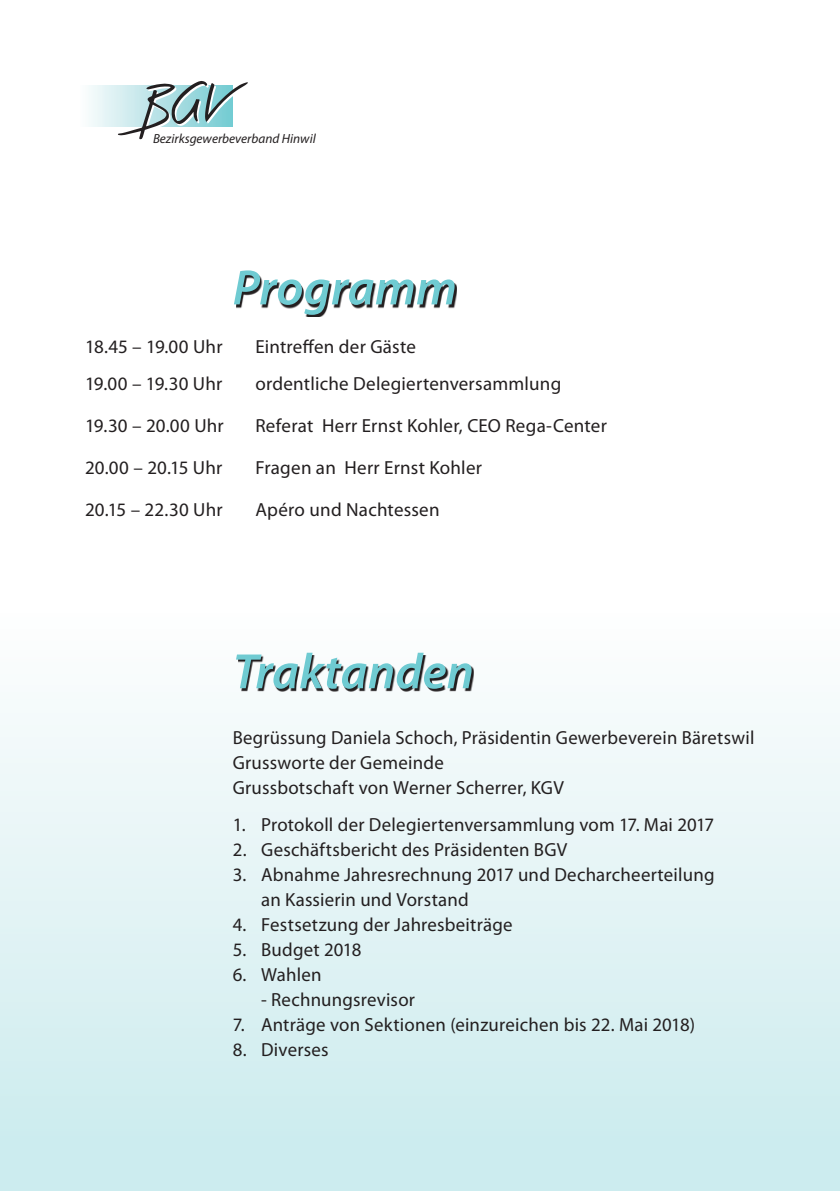
<style>
.page{position:relative;width:840px;height:1191px;background:#fff}
.page>*{position:absolute;margin:0;border:0;box-sizing:border-box;transform-origin:0 0}
.t1{font:italic 600 50px "Myriad Pro";color:#6fcbd2}
.t2{font:19px/25px "Myriad Pro";letter-spacing:.01em;color:#231f20}
.t3{font:italic 13.2px "Myriad Pro";color:#231f20}
</style>
<div class="page">
<div style="left:0;top:609px;width:839px;height:582px;background:linear-gradient(to bottom,#fefefe,#c9eaed)"></div>
<svg style="left:89px;top:85px;width:29px;height:41px"></svg>
<svg style="left:118px;top:81px;width:130px;height:59px"></svg>
<svg style="left:236px;top:272px;width:220px;height:45px"></svg>
<svg style="left:238px;top:655px;width:235px;height:36px"></svg>
<p class="t3" style="left:153px;top:130px;width:164px">Bezirksgewerbeverband Hinwil</p>
<h1 class="t1" style="left:232px;top:256px;width:226px">Programm</h1>
<p class="t2" style="left:85px;top:334px;width:139px">18.45 – 19.00 Uhr</p>
<p class="t2" style="left:255px;top:334px;width:162px">Eintreffen der Gäste</p>
<p class="t2" style="left:85px;top:370px;width:139px">19.00 – 19.30 Uhr</p>
<p class="t2" style="left:255px;top:370px;width:307px">ordentliche Delegiertenversammlung</p>
<p class="t2" style="left:85px;top:412px;width:140px">19.30 – 20.00 Uhr</p>
<p class="t2" style="left:255px;top:412px;width:353px">Referat Herr Ernst Kohler, CEO Rega-Center</p>
<p class="t2" style="left:85px;top:455px;width:139px">20.00 – 20.15 Uhr</p>
<p class="t2" style="left:255px;top:455px;width:228px">Fragen an Herr Ernst Kohler</p>
<p class="t2" style="left:85px;top:497px;width:139px">20.15 – 22.30 Uhr</p>
<p class="t2" style="left:255px;top:497px;width:185px">Apéro und Nachtessen</p>
<h1 class="t1" style="left:232px;top:639px;width:243px">Traktanden</h1>
<p class="t2" style="left:232px;top:725px;width:523px">Begrüssung Daniela Schoch, Präsidentin Gewerbeverein Bäretswil<br>Grussworte der Gemeinde<br>Grussbotschaft von Werner Scherrer, KGV</p>
<p class="t2" style="left:232px;top:811px;width:483px">1. Protokoll der Delegiertenversammlung vom 17. Mai 2017</p>
<p class="t2" style="left:232px;top:836px;width:336px">2. Geschäftsbericht des Präsidenten BGV</p>
<p class="t2" style="left:261px;top:861px;width:454px;text-indent:-28px">3. Abnahme Jahresrechnung 2017 und Decharcheerteilung an Kassierin und Vorstand</p>
<p class="t2" style="left:232px;top:911px;width:281px">4. Festsetzung der Jahresbeiträge</p>
<p class="t2" style="left:232px;top:936px;width:130px">5. Budget 2018</p>
<p class="t2" style="left:232px;top:961px;width:90px">6. Wahlen</p>
<p class="t2" style="left:261px;top:986px;width:155px">- Rechnungsrevisor</p>
<p class="t2" style="left:232px;top:1011px;width:463px">7. Anträge von Sektionen (einzureichen bis 22. Mai 2018)</p>
<p class="t2" style="left:232px;top:1036px;width:97px">8. Diverses</p>
</div>
